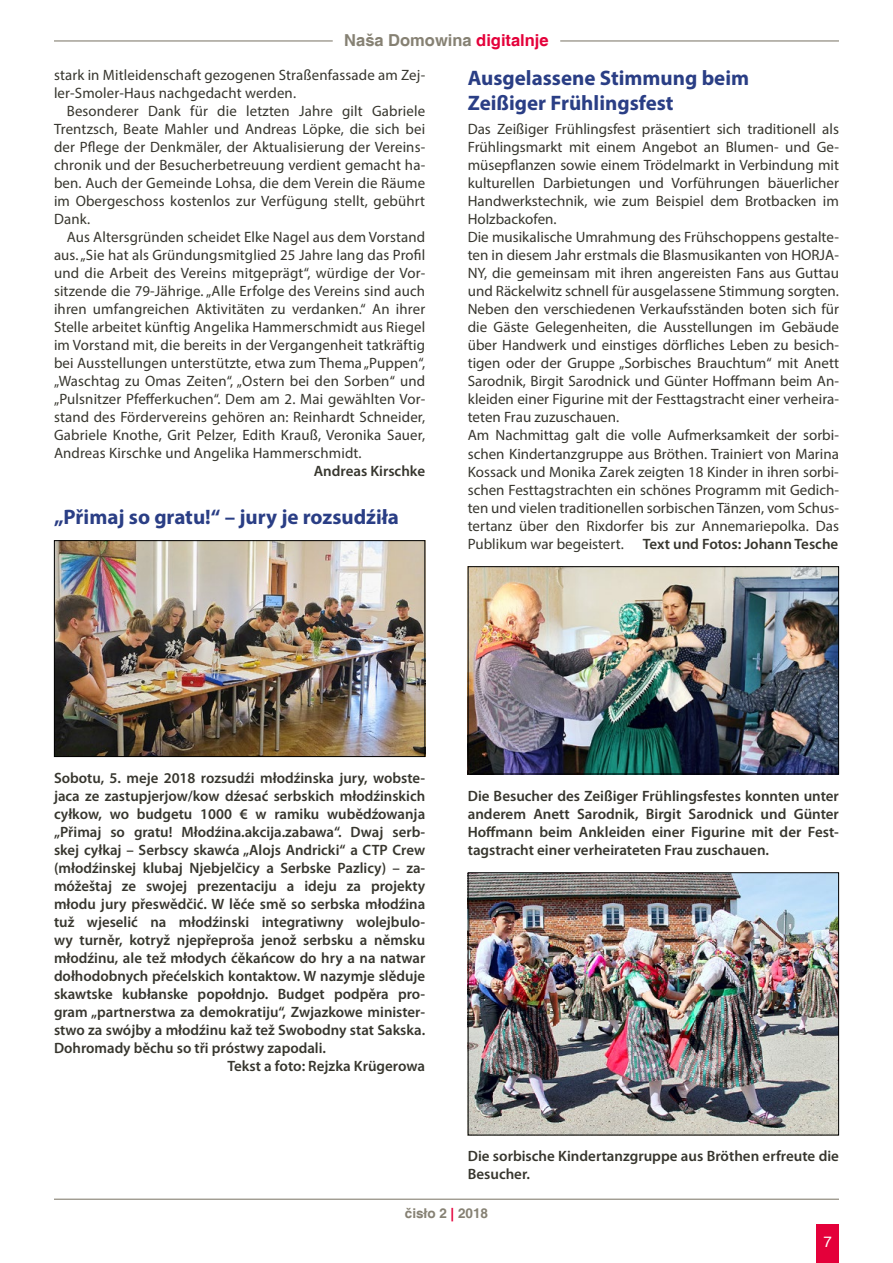
<style>
.page{position:relative;width:893px;height:1263px;background:#fff}
.page>*{position:absolute;margin:0;border:0;box-sizing:border-box;transform-origin:0 0}
.t1{font:700 21px/25.2px "Myriad Pro";color:#2a3e85}
.t2{font:700 16.5px "Helvetica";color:#868173}
.t3{font:15px/18px "Myriad Pro";color:#37362e}
.t4{font:600 15px/18px "Myriad Pro";color:#37362e;text-align:justify}
.t5{font:15px "Helvetica";color:#fff}
.t6{font:700 13.5px "Helvetica";color:#868173}
.s1{color:#e4003a}
</style>
<div class="page">
<hr style="left:54px;top:1198px;width:785px;height:2px;background:#868173">
<div style="left:816px;top:1224px;width:23px;height:39px;background:#e4003a"></div>
<hr style="left:54px;top:40px;width:279px;height:2px;background:#868173">
<hr style="left:560px;top:40px;width:279px;height:2px;background:#868173">
<img style="left:56px;top:542px;width:367px;height:213px">
<div style="left:54px;top:540px;width:371px;height:217px;border:1px solid #000"></div>
<img style="left:470px;top:568px;width:367px;height:204px">
<div style="left:468px;top:566px;width:371px;height:208px;border:1px solid #000"></div>
<img style="left:470px;top:874px;width:367px;height:259px">
<div style="left:468px;top:872px;width:371px;height:263px;border:1px solid #000"></div>
<p class="t2" style="left:344px;top:30px;width:206px">Naša Domowina <span class="s1">digitalnje</span></p>
<p class="t3" style="left:54px;top:66px;width:373px">stark in Mitleidenschaft gezogenen Straßenfassade am Zej&shy;ler-Smoler-Haus nachgedacht werden.</p>
<p class="t3" style="left:54px;top:102px;width:373px;text-align:justify;text-indent:13px">Besonderer Dank für die letzten Jahre gilt Gabriele Trentzsch, Beate Mahler und Andreas Löpke, die sich bei der Pflege der Denkmäler, der Aktualisierung der Vereins&shy;chronik und der Besucherbetreuung verdient gemacht ha&shy;ben. Auch der Gemeinde Lohsa, die dem Verein die Räume im Obergeschoss kostenlos zur Verfügung stellt, gebührt Dank.</p>
<p class="t3" style="left:54px;top:228px;width:373px;text-align:justify;text-indent:13px">Aus Altersgründen scheidet Elke Nagel aus dem Vorstand aus. „Sie hat als Gründungsmitglied 25 Jahre lang das Profil und die Arbeit des Vereins mitgeprägt“, würdige der Vor&shy;sitzende die 79-Jährige. „Alle Erfolge des Vereins sind auch ihren umfangreichen Aktivitäten zu verdanken.“ An ihrer Stelle arbeitet künftig Angelika Hammerschmidt aus Riegel im Vorstand mit, die bereits in der Vergangenheit tatkräftig bei Ausstellungen unterstützte, etwa zum Thema „Puppen“, „Waschtag zu Omas Zeiten“, „Ostern bei den Sorben“ und „Pulsnitzer Pfefferkuchen“. Dem am 2. Mai gewählten Vor&shy;stand des Fördervereins gehören an: Reinhardt Schneider, Gabriele Knothe, Grit Pelzer, Edith Krauß, Veronika Sauer, Andreas Kirschke und Angelika Hammerschmidt.</p>
<p class="t4" style="left:314px;top:462px;width:113px">Andreas Kirschke</p>
<h1 class="t1" style="left:54px;top:503px;width:346px">„Přimaj so gratu!“ – jury je rozsudźiła</h1>
<h1 class="t1" style="left:468px;top:64px;width:283px">Ausgelassene Stimmung beim<br>Zeißiger Frühlingsfest</h1>
<p class="t3" style="left:468px;top:120px;width:373px">Das Zeißiger Frühlingsfest präsentiert sich traditionell als Frühlingsmarkt mit einem Angebot an Blumen- und Ge&shy;müsepflanzen sowie einem Trödelmarkt in Verbindung mit kulturellen Darbietungen und Vorführungen bäuerlicher Handwerkstechnik, wie zum Beispiel dem Brotbacken im Holzbackofen.<br>Die musikalische Umrahmung des Frühschoppens gestalte&shy;ten in diesem Jahr erstmals die Blasmusikanten von HORJA-NY, die gemeinsam mit ihren angereisten Fans aus Guttau und Räckelwitz schnell für ausgelassene Stimmung sorgten.<br>Neben den verschiedenen Verkaufsständen boten sich für die Gäste Gelegenheiten, die Ausstellungen im Gebäude über Handwerk und einstiges dörfliches Leben zu besich&shy;tigen oder der Gruppe „Sorbisches Brauchtum“ mit Anett Sarodnik, Birgit Sarodnick und Günter Hoffmann beim An&shy;kleiden einer Figurine mit der Festtagstracht einer verheira&shy;teten Frau zuzuschauen.<br>Am Nachmittag galt die volle Aufmerksamkeit der sorbi&shy;schen Kindertanzgruppe aus Bröthen. Trainiert von Marina Kossack und Monika Zarek zeigten 18 Kinder in ihren sorbi&shy;schen Festtagstrachten ein schönes Programm mit Gedich&shy;ten und vielen traditionellen sorbischen Tänzen, vom Schus&shy;tertanz über den Rixdorfer bis zur Annemariepolka. Das Publikum war begeistert.</p>
<p class="t4" style="left:643px;top:535px;width:197px">Text und Fotos: Johann Tesche</p>
<p class="t4" style="left:54px;top:769px;width:373px">Sobotu, 5. meje 2018 rozsudźi młodźinska jury, wobste-</p>
<p class="t4" style="left:54px;top:787px;width:373px">jaca ze zastupjerjow/kow dźesać serbskich młodźinskich</p>
<p class="t4" style="left:54px;top:805px;width:373px">cyłkow, wo budgetu 1000 € w ramiku wubědźowanja</p>
<p class="t4" style="left:54px;top:823px;width:373px">„Přimaj so gratu! Młodźina.akcija.zabawa“. Dwaj serb-</p>
<p class="t4" style="left:54px;top:841px;width:373px">skej cyłkaj – Serbscy skawća „Alojs Andricki“ a CTP Crew</p>
<p class="t4" style="left:54px;top:859px;width:373px">(młodźinskej klubaj Njebjelčicy a Serbske Pazlicy) – za-</p>
<p class="t4" style="left:54px;top:877px;width:373px">móžeštaj ze swojej prezentaciju a ideju za projekty</p>
<p class="t4" style="left:54px;top:895px;width:373px">młodu jury přeswědčić. W lěće smě so serbska młodźina</p>
<p class="t4" style="left:54px;top:913px;width:373px">tuž wjeselić na młodźinski integratiwny wolejbulo-</p>
<p class="t4" style="left:54px;top:931px;width:373px">wy turněr, kotryž njepřeproša jenož serbsku a němsku</p>
<p class="t4" style="left:54px;top:949px;width:373px">młodźinu, ale tež młodych ćěkańcow do hry a na natwar</p>
<p class="t4" style="left:54px;top:967px;width:373px">dołhodobnych přećelskich kontaktow. W nazymje slěduje</p>
<p class="t4" style="left:54px;top:985px;width:373px">skawtske kubłanske popołdnjo. Budget podpěra pro-</p>
<p class="t4" style="left:54px;top:1003px;width:372px">gram „partnerstwa za demokratiju“, Zwjazkowe minister-</p>
<p class="t4" style="left:54px;top:1021px;width:373px">stwo za swójby a młodźinu kaž tež Swobodny stat Sakska.</p>
<p class="t4" style="left:54px;top:1039px;width:274px">Dohromady běchu so tři próstwy zapodali.</p>
<p class="t4" style="left:227px;top:1057px;width:199px">Tekst a foto: Rejzka Krügerowa</p>
<p class="t4" style="left:468px;top:787px;width:373px">Die Besucher des Zeißiger Frühlingsfestes konnten unter anderem Anett Sarodnik, Birgit Sarodnick und Günter Hoffmann beim Ankleiden einer Figurine mit der Fest&shy;tagstracht einer verheirateten Frau zuschauen.</p>
<p class="t4" style="left:468px;top:1147px;width:373px">Die sorbische Kindertanzgruppe aus Bröthen erfreute die<br>Besucher.</p>
<p class="t6" style="left:405px;top:1204px;width:85px">čisło 2 <span class="s1">|</span> 2018</p>
<p class="t5" style="left:823px;top:1233px;width:10px">7</p>
</div>
